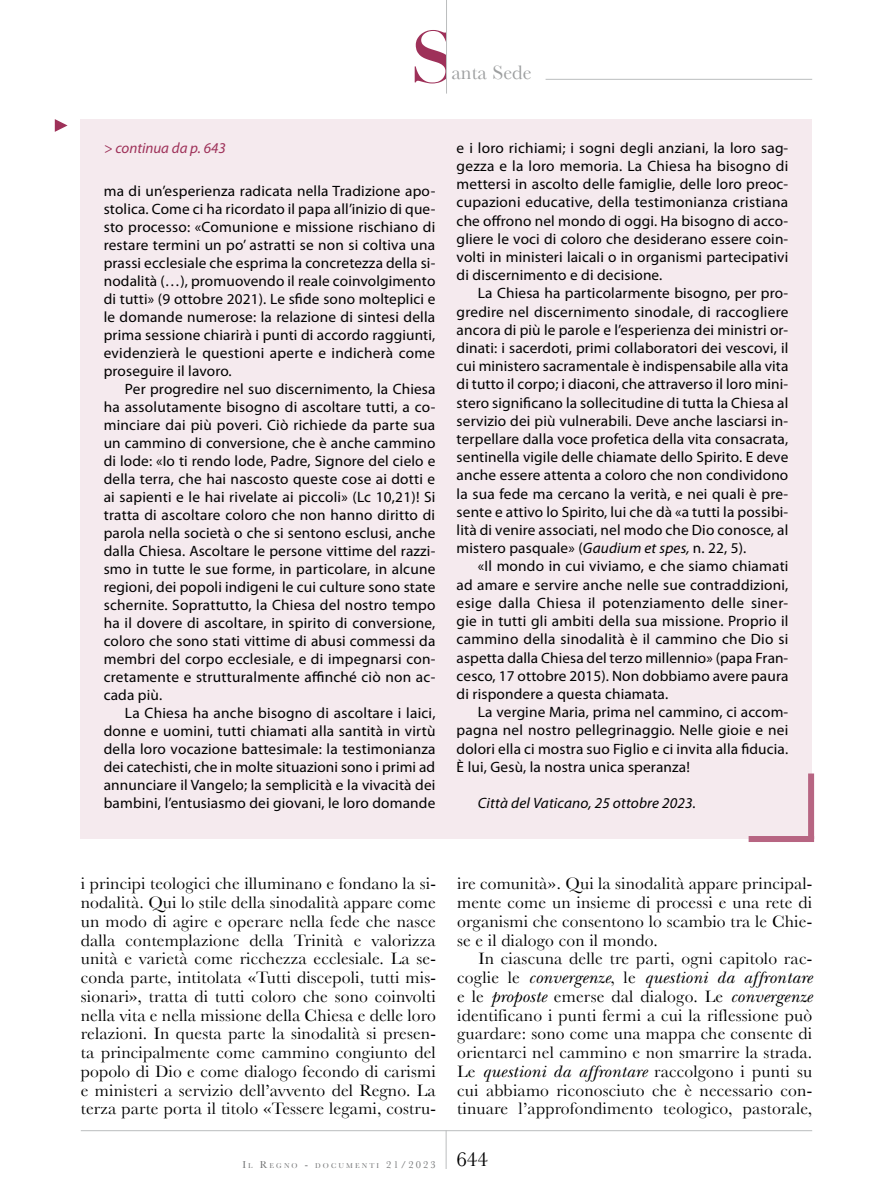
<style>
.page{position:relative;width:893px;height:1191px;background:#fff}
.page>*{position:absolute;margin:0;border:0;box-sizing:border-box;transform-origin:0 0}
.t1{font:700 72px "Didot LT";color:#9e3159}
.t2{font:20.1px "Baskerville";color:#9c9e9f}
.t3{font:17.25px/18.8px "Baskerville";letter-spacing:.01em;color:#000;text-align:justify}
.t4{font:italic 17.25px "New Baskerville Std";letter-spacing:.01em;color:#000}
.t5{font:15px/18px "Myriad Pro";letter-spacing:.01em;color:#000;text-align:justify}
.t6{font:italic 15px "Myriad Pro";letter-spacing:.01em;color:#000}
.t7{font:italic 15px "Myriad Pro";color:#9e3159}
.t8{font:7.35px "Baskerville";letter-spacing:.285em;color:#707172}
.s1{font-style:italic}
.s2{font-family:"New Baskerville Std";font-style:italic}
.s3{font-family:"Baskerville";font-style:normal}
.s4{font-size:10.5px}
</style>
<div class="page">
<hr style="left:81px;top:1130px;width:731px;height:1px;background:#bbbdbe">
<hr style="left:446px;top:1130px;width:1px;height:39px;background:#bbbdbe">
<hr style="left:546px;top:79px;width:266px;height:1px;background:#bbbdbe">
<hr style="left:446px;top:0;width:1px;height:94px;background:#bbbdbe">
<div style="left:80px;top:119px;width:732px;height:720px;background:#f5eaee"></div>
<div style="left:808px;top:773px;width:6px;height:66px;background:#b76582"></div>
<div style="left:749px;top:836px;width:65px;height:6px;background:#b76582"></div>
<svg style="left:55px;top:119px;width:13px;height:13px"></svg>
<h1 class="t1" style="left:410px;top:13px;width:48px">S</h1>
<h2 class="t2" style="left:451px;top:61px;width:82px">anta Sede</h2>
<p class="t7" style="left:104px;top:140px;width:124px">&gt; continua da p. 643</p>
<p class="t5" style="left:104px;top:182px;width:333px">ma di un’esperienza radicata nella Tradizione apo&shy;stolica. Come ci ha ricordato il papa all’inizio di que&shy;sto processo: «Comunione e missione rischiano di restare termini un po’ astratti se non si coltiva una prassi ecclesiale che esprima la concretezza della si&shy;nodalità (…), promuovendo il reale coinvolgimento di tutti» (9 ottobre 2021). Le sfide sono molteplici e le domande numerose: la relazione di sintesi della prima sessione chiarirà i punti di accordo raggiunti, evidenzierà le questioni aperte e indicherà come proseguire il lavoro.</p>
<p class="t5" style="left:104px;top:380px;width:333px;text-indent:21px">Per progredire nel suo discernimento, la Chiesa ha assolutamente bisogno di ascoltare tutti, a co&shy;minciare dai più poveri. Ciò richiede da parte sua un cammino di conversione, che è anche cammino di lode: «Io ti rendo lode, Padre, Signore del cielo e della terra, che hai nascosto queste cose ai dotti e ai sapienti e le hai rivelate ai piccoli» (Lc 10,21)! Si tratta di ascoltare coloro che non hanno diritto di parola nella società o che si sentono esclusi, anche dalla Chiesa. Ascoltare le persone vittime del razzi&shy;smo in tutte le sue forme, in particolare, in alcune regioni, dei popoli indigeni le cui culture sono state schernite. Soprattutto, la Chiesa del nostro tempo ha il dovere di ascoltare, in spirito di conversione, coloro che sono stati vittime di abusi commessi da membri del corpo ecclesiale, e di impegnarsi con&shy;cretamente e strutturalmente affinché ciò non ac&shy;cada più.</p>
<p class="t5" style="left:104px;top:704px;width:333px;text-indent:21px">La Chiesa ha anche bisogno di ascoltare i laici, donne e uomini, tutti chiamati alla santità in virtù della loro vocazione battesimale: la testimonianza dei catechisti, che in molte situazioni sono i primi ad annunciare il Vangelo; la semplicità e la vivacità dei bambini, l’entusiasmo dei giovani, le loro domande</p>
<p class="t5" style="left:457px;top:139px;width:333px">e i loro richiami; i sogni degli anziani, la loro sag&shy;gezza e la loro memoria. La Chiesa ha bisogno di mettersi in ascolto delle famiglie, delle loro preoc&shy;cupazioni educative, della testimonianza cristiana che offrono nel mondo di oggi. Ha bisogno di acco&shy;gliere le voci di coloro che desiderano essere coin&shy;volti in ministeri laicali o in organismi partecipativi di discernimento e di decisione.</p>
<p class="t5" style="left:457px;top:284px;width:333px;text-indent:21px">La Chiesa ha particolarmente bisogno, per pro&shy;gredire nel discernimento sinodale, di raccogliere ancora di più le parole e l’esperienza dei ministri or&shy;dinati: i sacerdoti, primi collaboratori dei vescovi, il cui ministero sacramentale è indispensabile alla vita di tutto il corpo; i diaconi, che attraverso il loro mini&shy;stero significano la sollecitudine di tutta la Chiesa al servizio dei più vulnerabili. Deve anche lasciarsi in&shy;terpellare dalla voce profetica della vita consacrata, sentinella vigile delle chiamate dello Spirito. E deve anche essere attenta a coloro che non condividono la sua fede ma cercano la verità, e nei quali è pre&shy;sente e attivo lo Spirito, lui che dà «a tutti la possibi&shy;lità di venire associati, nel modo che Dio conosce, al mistero pasquale» (<span class="s1">Gaudium et spes,</span> n. 22, 5).</p>
<p class="t5" style="left:457px;top:557px;width:333px;text-indent:21px">«Il mondo in cui viviamo, e che siamo chiamati ad amare e servire anche nelle sue contraddizioni, esige dalla Chiesa il potenziamento delle siner&shy;gie in tutti gli ambiti della sua missione. Proprio il cammino della sinodalità è il cammino che Dio si aspetta dalla Chiesa del terzo millennio» (papa Fran&shy;cesco, 17 ottobre 2015). Non dobbiamo avere paura di rispondere a questa chiamata.</p>
<p class="t5" style="left:457px;top:703px;width:333px;text-indent:21px">La vergine Maria, prima nel cammino, ci accom&shy;pagna nel nostro pellegrinaggio. Nelle gioie e nei dolori ella ci mostra suo Figlio e ci invita alla fiducia.<br>È lui, Gesù, la nostra unica speranza!</p>
<p class="t6" style="left:478px;top:795px;width:220px">Città del Vaticano, 25 ottobre 2023.</p>
<p class="t3" style="left:81px;top:874px;width:357px">i principi teologici che illuminano e fondano la si&shy;nodalità. Qui lo stile della sinodalità appare come un modo di agire e operare nella fede che nasce dalla contemplazione della Trinità e valorizza unità e varietà come ricchezza ecclesiale. La se&shy;conda parte, intitolata «Tutti discepoli, tutti mis&shy;sionari», tratta di tutti coloro che sono coinvolti nella vita e nella missione della Chiesa e delle loro relazioni. In questa parte la sinodalità si presen&shy;ta principalmente come cammino congiunto del popolo di Dio e come dialogo fecondo di carismi e ministeri a servizio dell’avvento del Regno. La terza parte porta il titolo «Tessere legami, costru-</p>
<p class="t3" style="left:457px;top:874px;width:357px">ire comunità»<span class="s2">.</span> Qui la sinodalità appare principal&shy;mente come un insieme di processi e una rete di organismi che consentono lo scambio tra le Chie&shy;se e il dialogo con il mondo.</p>
<p class="t3" style="left:478px;top:949px;width:335px">In ciascuna delle tre parti, ogni capitolo rac-</p>
<p class="t4" style="left:457px;top:967px;width:357px"><span class="s3">coglie le</span> convergenze<span class="s3">, le</span> questioni da affrontare</p>
<p class="t3" style="left:457px;top:986px;width:357px">e le <span class="s2">proposte</span> emerse dal dialogo. Le <span class="s2">convergenze </span>identificano i punti fermi a cui la riflessione può guardare: sono come una mappa che consente di orientarci nel cammino e non smarrire la strada.</p>
<p class="t4" style="left:457px;top:1061px;width:357px"><span class="s3">Le</span> questioni da affrontare <span class="s3">raccolgono i punti su</span></p>
<p class="t3" style="left:457px;top:1080px;width:357px">cui abbiamo riconosciuto che è necessario con&shy;tinuare l’approfondimento teologico, pastorale,</p>
<p class="t8" style="left:242px;top:1160px;width:247px"><span class="s4">I</span>L <span class="s4">R</span>EGNO <span class="s4">-</span> DOCUMENTI <span class="s4">21/2023</span> <sup>644</sup></p>
</div>
